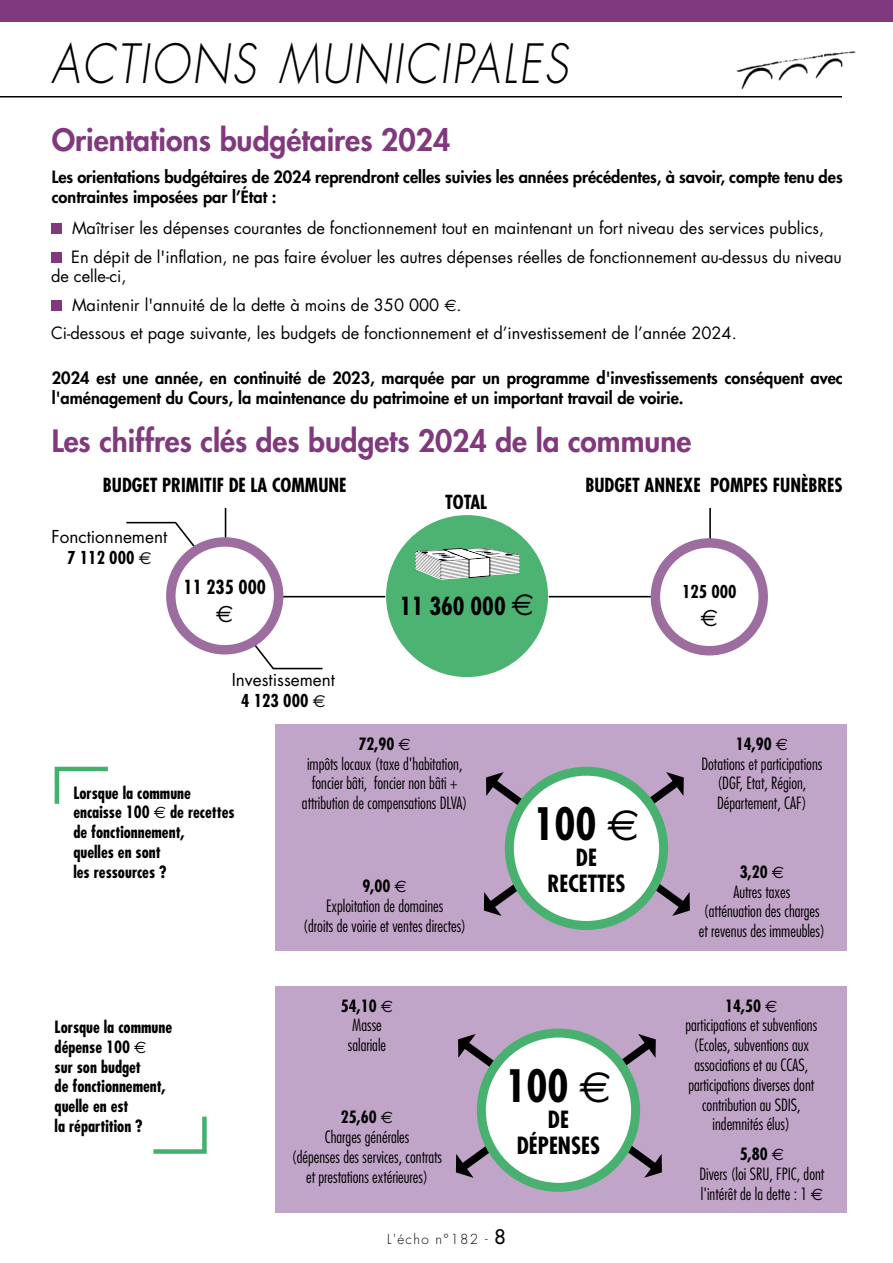
<style>
.page{position:relative;width:893px;height:1263px;background:#fff}
.page>*{position:absolute;margin:0;border:0;box-sizing:border-box;transform-origin:0 0}
.t1{font:italic 300 52.65px "Futura";letter-spacing:.05em;color:#000;scale:.85 1}
.t2{font:700 condensed 43.5px "Futura";color:#000}
.t3{font:800 30px "Futura";color:#81397d}
.t4{font:700 condensed 24.3px "Futura";color:#000}
.t5{font:23.7px "Euro Sans";color:#000}
.t6{font:700 condensed 23.1px/26px "Futura";color:#000;text-align:center}
.t7{font:700 condensed 18.9px "Futura";color:#000}
.t8{font:17.4px/20.9px "Futura";color:#000;text-align:center}
.t9{font:700 condensed 17.4px "Futura";color:#000}
.t10{font:300 condensed 16.5px/19.8px "Futura";color:#000;text-align:center}
.t11{font:16.5px/28.3px "Futura";color:#000}
.t12{font:800 16.5px/19.8px "Futura";color:#000}
.t13{font:700 condensed 16.5px/19.8px "Futura";color:#000}
.t14{font:300 13.5px "Futura";letter-spacing:.1em;color:#000}
.s1{font-family:"Euro Sans"}
.s2{font-weight:700;font-stretch:condensed}
.s3{font-family:"Euro Sans";font-weight:400;font-stretch:normal;font-size:30.3px}
.s4{font-family:"Euro Sans";font-weight:400;font-stretch:normal}
.s5{font-weight:700}
.s6{font-weight:400;font-size:19.5px}
</style>
<div class="page">
<div style="left:0;top:0;width:893px;height:21px;background:#81397d"></div>
<hr style="left:0;top:96px;width:842px;height:1px;background:#000">
<img style="left:736px;top:51px;width:120px;height:39px">
<div style="left:275px;top:724px;width:572px;height:227px;background:#c1a5c8"></div>
<div style="left:275px;top:986px;width:572px;height:227px;background:#c1a5c8"></div>
<div style="left:509px;top:771px;width:155px;height:154px;background:#fff;border-radius:50%"></div>
<div style="left:505px;top:767px;width:163px;height:163px;border:9px solid #49b170;border-radius:50%"></div>
<div style="left:481px;top:1033px;width:155px;height:154px;background:#fff;border-radius:50%"></div>
<div style="left:477px;top:1028px;width:163px;height:164px;border:9px solid #49b170;border-radius:50%"></div>
<svg style="left:54px;top:766px;width:54px;height:38px"></svg>
<svg style="left:153px;top:1116px;width:54px;height:38px"></svg>
<hr style="left:280px;top:596px;width:105px;height:1px;background:#000">
<hr style="left:549px;top:596px;width:105px;height:1px;background:#000">
<hr style="left:225px;top:508px;width:1px;height:34px;background:#000">
<hr style="left:709px;top:508px;width:2px;height:34px;background:#000">
<div style="left:651px;top:538px;width:117px;height:117px;border:9px solid #9e6da0;border-radius:50%"></div>
<div style="left:386px;top:515px;width:162px;height:162px;background:#4db372;border-radius:50%"></div>
<svg style="left:415px;top:548px;width:105px;height:32px"></svg>
<svg style="left:126px;top:521px;width:74px;height:32px"></svg>
<svg style="left:249px;top:638px;width:74px;height:32px"></svg>
<div style="left:166px;top:537px;width:117px;height:117px;border:9px solid #9e6da0;border-radius:50%"></div>
<div style="left:51px;top:223px;width:11px;height:11px;background:#81397d"></div>
<div style="left:51px;top:252px;width:11px;height:11px;background:#81397d"></div>
<div style="left:51px;top:300px;width:11px;height:11px;background:#81397d"></div>
<svg style="left:640px;top:787px;width:21px;height:28px"></svg>
<svg style="left:612px;top:1048px;width:21px;height:29px"></svg>
<svg style="left:512px;top:789px;width:18px;height:26px"></svg>
<svg style="left:484px;top:1051px;width:18px;height:26px"></svg>
<svg style="left:508px;top:873px;width:20px;height:32px"></svg>
<svg style="left:480px;top:1135px;width:20px;height:32px"></svg>
<svg style="left:646px;top:873px;width:19px;height:31px"></svg>
<svg style="left:618px;top:1135px;width:19px;height:31px"></svg>
<h1 class="t1" style="left:51px;top:32px;width:610px">ACTIONS MUNICIPALES</h1>
<h3 class="t3" style="left:52px;top:120px;width:400px">Orientations budgétaires 2024</h3>
<p class="t12" style="left:52px;top:167px;width:792px">Les orientations budgétaires de 2024 reprendront celles suivies les années précédentes, à savoir, compte tenu des contraintes imposées par l’État :</p>
<p class="t11" style="left:71px;top:214px;width:772px">Maîtriser les dépenses courantes de fonctionnement tout en maintenant un fort niveau des services publics,<br>En dépit de l'inflation, ne pas faire évoluer les autres dépenses réelles de fonctionnement au-dessus du niveau</p>
<p class="t11" style="left:51px;top:262px;width:77px">de celle-ci,</p>
<p class="t11" style="left:72px;top:291px;width:391px">Maintenir l'annuité de la dette à moins de 350 000 <span class="s1">€</span>.</p>
<p class="t11" style="left:51px;top:319px;width:687px">Ci-dessous et page suivante, les budgets de fonctionnement et d’investissement de l’année 2024.</p>
<p class="t12" style="left:52px;top:368px;width:792px">2024 est une année, en continuité de 2023, marquée par un programme d'investissements conséquent avec l'aménagement du Cours, la maintenance du patrimoine et un important travail de voirie.</p>
<h3 class="t3" style="left:52px;top:420px;width:641px">Les chiffres clés des budgets 2024 de la commune</h3>
<p class="t7" style="left:103px;top:473px;width:245px">BUDGET PRIMITIF DE LA COMMUNE</p>
<p class="t7" style="left:585px;top:473px;width:259px">BUDGET ANNEXE POMPES FUNÈBRES</p>
<p class="t8" style="left:52px;top:526px;width:117px">Fonctionnement<br><span class="s2">7 112 000</span> <span class="s1">€</span></p>
<p class="t7" style="left:183px;top:575px;width:84px">11 235 000</p>
<h3 class="t5" style="left:216px;top:600px;width:19px">€</h3>
<p class="t8" style="left:232px;top:669px;width:105px">Investissement<br><span class="s2">4 123 000</span> <span class="s1">€</span></p>
<p class="t7" style="left:445px;top:490px;width:44px">TOTAL</p>
<h3 class="t4" style="left:400px;top:590px;width:136px">11 360 000 <span class="s3">€</span></h3>
<p class="t13" style="left:73px;top:783px;width:163px">Lorsque la commune encaisse 100 <span class="s4">€</span> de recettes de fonctionnement,<br>quelles en sont<br>les ressources ?</p>
<p class="t13" style="left:55px;top:1017px;width:119px">Lorsque la commune dépense 100 <span class="s4">€<br></span>sur son budget<br>de fonctionnement, quelle en est<br>la répartition ?</p>
<p class="t10" style="left:302px;top:734px;width:167px"><span class="s5">72,90</span> <span class="s4">€<br></span>impôts locaux (taxe d'habitation, foncier bâti, foncier non bâti + attribution de compensations DLVA)</p>
<p class="t10" style="left:303px;top:876px;width:164px"><span class="s5">9,00</span> <span class="s4">€<br></span>Exploitation de domaines<br>(droits de voirie et ventes directes)</p>
<p class="t10" style="left:341px;top:996px;width:54px"><span class="s5">54,10</span> <span class="s4">€<br></span>Masse salariale</p>
<p class="t10" style="left:292px;top:1107px;width:152px"><span class="s5">25,60</span> <span class="s4">€<br></span>Charges générales<br>(dépenses des services, contrats et prestations extérieures)</p>
<h2 class="t2" style="left:533px;top:797px;width:108px">100 <span class="s4">€</span></h2>
<h3 class="t6" style="left:547px;top:845px;width:80px">DE<br>RECETTES</h3>
<h2 class="t2" style="left:505px;top:1059px;width:108px">100 <span class="s4">€</span></h2>
<h3 class="t6" style="left:517px;top:1106px;width:85px">DE<br>DÉPENSES</h3>
<p class="t14" style="left:387px;top:1231px;width:120px">L'écho n°182 - <span class="s6">8</span></p>
<p class="t9" style="left:682px;top:580px;width:56px">125 000</p>
<h3 class="t5" style="left:700px;top:604px;width:19px">€</h3>
<p class="t10" style="left:701px;top:734px;width:123px"><span class="s5">14,90</span> <span class="s4">€<br></span>Dotations et participations (DGF, Etat, Région,<br>Département, CAF)</p>
<p class="t10" style="left:699px;top:862px;width:128px"><span class="s5">3,20</span> <span class="s4">€<br></span>Autres taxes<br>(atténuation des charges et revenus des immeubles)</p>
<p class="t10" style="left:685px;top:996px;width:133px"><span class="s5">14,50</span> <span class="s4">€<br></span>participations et subventions (Ecoles, subventions aux associations et au CCAS, participations diverses dont contribution au SDIS, indemnités élus)</p>
<p class="t10" style="left:699px;top:1144px;width:126px"><span class="s5">5,80</span> <span class="s4">€<br></span>Divers (loi SRU, FPIC, dont l'intérêt de la dette : 1 <span class="s4">€</span></p>
</div>
